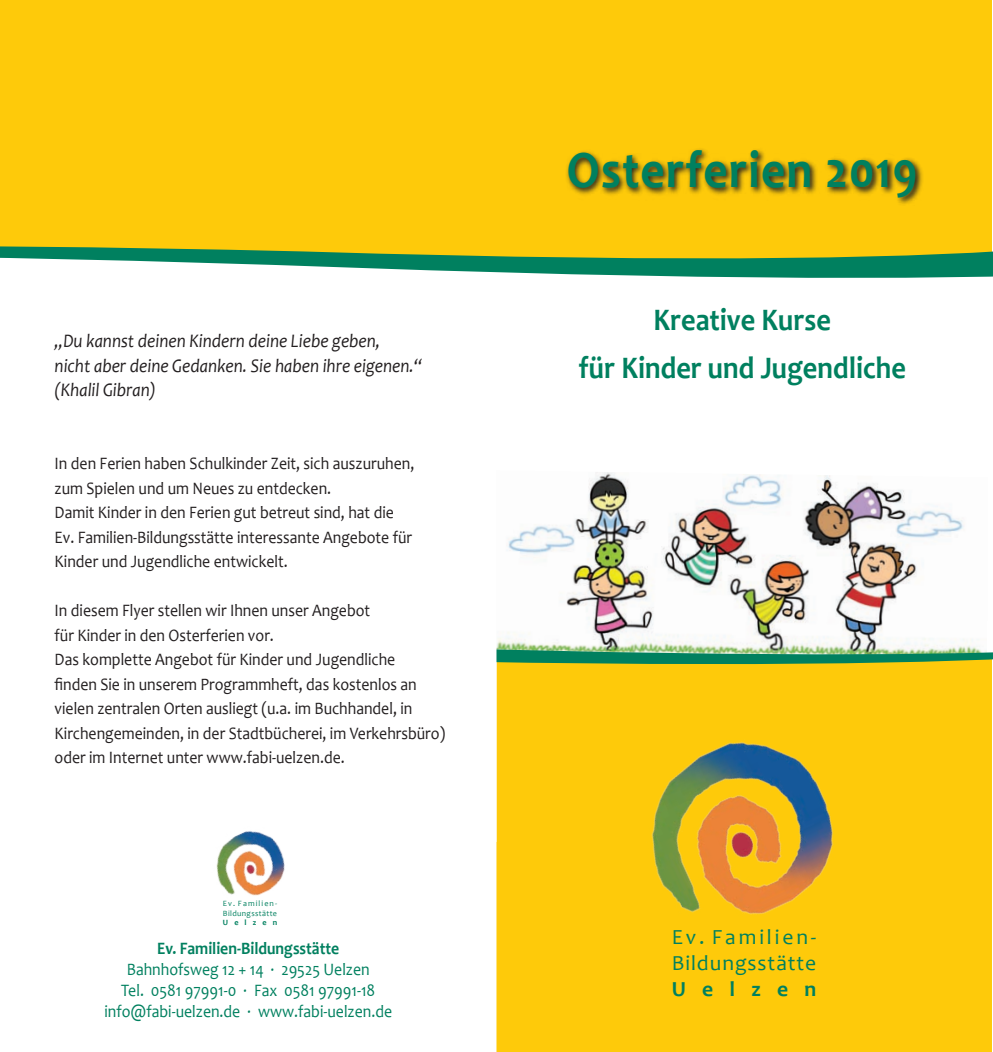
<style>
.page{position:relative;width:993px;height:1052px;background:#fff}
.page>*{position:absolute;margin:0;border:0;box-sizing:border-box;transform-origin:0 0}
.t1{font:700 52.5px "Candara";letter-spacing:.025em;color:#00805f;scale:.9 1}
.t2{font:700 31.5px/47.2px "Candara";color:#00805f;text-align:center;scale:.9 1}
.t3{font:21.53px/25.9px "Candara";letter-spacing:.045em;color:#00805f}
.t4{font:700 21.53px "Candara";letter-spacing:.755em;color:#00805f}
.t5{font:italic 19.25px/24.5px "Candara";color:#231f20;scale:.9 1}
.t6{font:17.5px/24.5px "Candara";color:#231f20;scale:.9 1}
.t7{font:17.5px/21px "Candara";color:#00805f;text-align:center;scale:.9 1}
.t8{font:700 17.5px "Candara";color:#00805f;scale:.9 1}
.t9{font:8.05px/9.6px "Candara";letter-spacing:.045em;color:#00805f}
.t10{font:700 8.05px "Candara";letter-spacing:.755em;color:#00805f}
</style>
<div class="page">
<img style="left:508px;top:472px;width:456px;height:70px">
<div style="left:0;top:0;width:990px;height:258px;background:#feca0a"></div>
<svg style="left:0;top:125px;width:992px;height:153px"></svg>
<svg style="left:564px;top:146px;width:360px;height:60px"></svg>
<div style="left:496px;top:656px;width:495px;height:396px;background:#feca0a"></div>
<img style="left:651px;top:785px;width:182px;height:130px">
<svg style="left:496px;top:542px;width:496px;height:243px"></svg>
<img style="left:216px;top:831px;width:69px;height:65px">
<p class="t5" style="left:55px;top:329px;width:410px">„Du kannst deinen Kindern deine Liebe geben,<br>nicht aber deine Gedanken. Sie haben ihre eigenen.“ (Khalil Gibran)</p>
<p class="t6" style="left:55px;top:451px;width:401px">In den Ferien haben Schulkinder Zeit, sich auszuruhen, zum Spielen und um Neues zu entdecken.<br>Damit Kinder in den Ferien gut betreut sind, hat die Ev. Familien-Bildungsstätte interessante Angebote für Kinder und Jugendliche entwickelt.</p>
<p class="t6" style="left:55px;top:598px;width:435px">In diesem Flyer stellen wir Ihnen unser Angebot<br>für Kinder in den Osterferien vor.<br>Das komplette Angebot für Kinder und Jugendliche<br>finden Sie in unserem Programmheft, das kostenlos an vielen zentralen Orten ausliegt (u.a. im Buchhandel, in Kirchengemeinden, in der Stadtbücherei, im Verkehrsbüro) oder im Internet unter www.fabi-uelzen.de.</p>
<p class="t9" style="left:223px;top:898px;width:56px">Ev. Familien-<br>Bildungsstätte</p>
<p class="t10" style="left:223px;top:918px;width:56px">Uelzen</p>
<p class="t8" style="left:157px;top:937px;width:203px">Ev. Familien-Bildungsstätte</p>
<p class="t7" style="left:104px;top:958px;width:321px">Bahnhofsweg 12 + 14 · 29525 Uelzen<br>Tel. 0581 97991-0 · Fax 0581 97991-18 info@fabi-uelzen.de · www.fabi-uelzen.de</p>
<h1 class="t1" style="left:566px;top:138px;width:391px">Osterferien 2019</h1>
<h2 class="t2" style="left:578px;top:296px;width:365px">Kreative Kurse<br>für Kinder und Jugendliche</h2>
<p class="t3" style="left:671px;top:924px;width:146px">Ev. Familien-<br>Bildungsstätte</p>
<p class="t4" style="left:671px;top:975px;width:146px">Uelzen</p>
</div>
